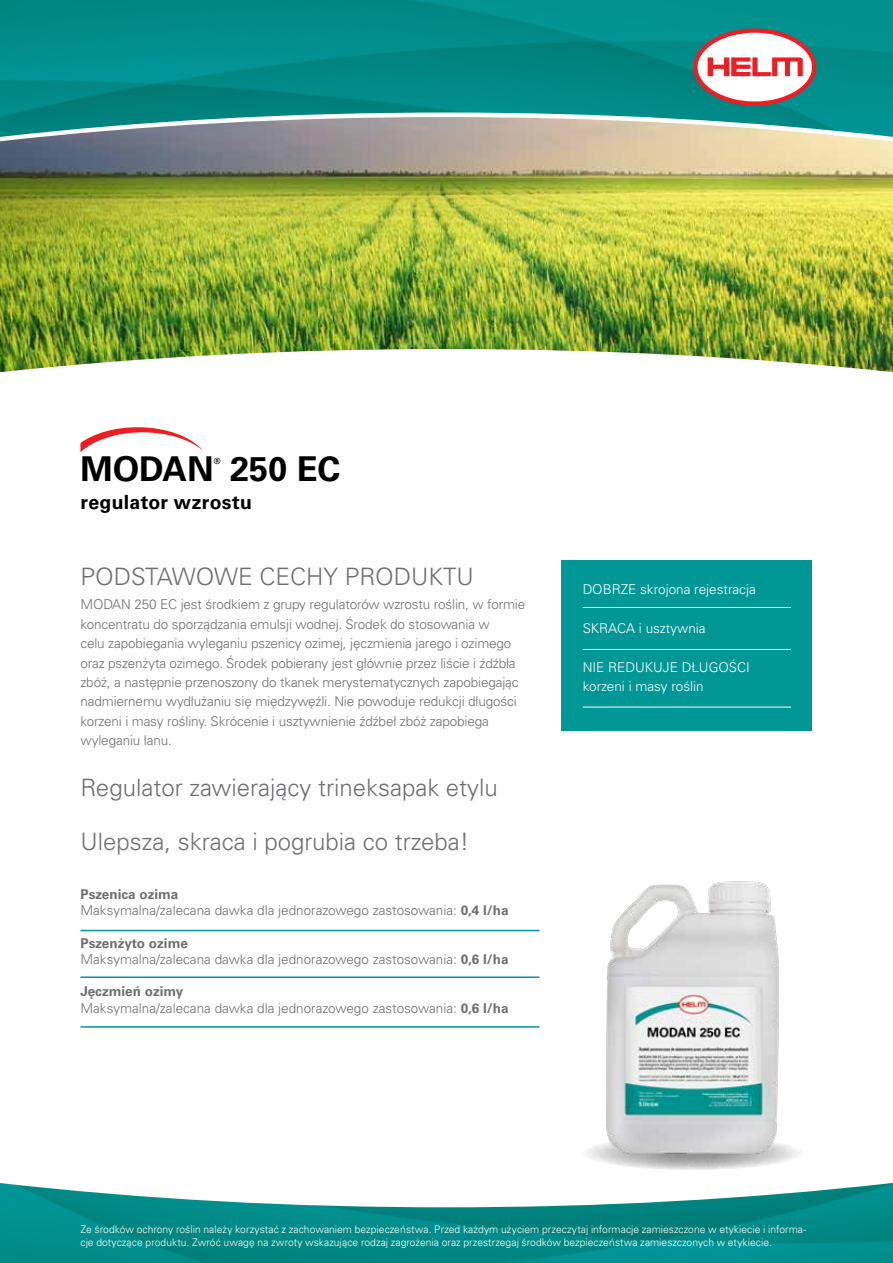
<style>
.page{position:relative;width:893px;height:1263px;background:#fff}
.page>*{position:absolute;margin:0;border:0;box-sizing:border-box;transform-origin:0 0}
.t1{font:700 34.2px "Univers LT Pro 65";color:#000}
.t2{font:300 24px "Univers LT Pro 45";color:#6d6e71}
.t3{font:700 19.5px "Univers LT Pro 65";letter-spacing:.015em;color:#000}
.t4{font:300 13.5px/19.5px "Univers LT Pro 45";letter-spacing:-.01em;color:#6d6e71}
.t5{font:300 13.5px/19.5px "Univers LT Pro 45";color:#fff}
.t6{font:700 13.5px "Univers LT Pro 65";color:#6d6e71}
.t7{font:300 10.5px/12.6px "Univers LT Pro 45";letter-spacing:.005em;color:#fff}
.t8{font:700 8.55px "Univers LT Pro 65";color:#000}
.s1{font-family:"Univers LT Pro 65";font-weight:700}
</style>
<div class="page">
<img style="left:0;top:1183px;width:893px;height:80px">
<img style="left:0;top:0;width:893px;height:117px">
<img style="left:0;top:117px;width:893px;height:255px">
<div style="left:561px;top:560px;width:251px;height:170px;background:#009796"></div>
<hr style="left:583px;top:607px;width:208px;height:1px;background:#fff">
<hr style="left:583px;top:649px;width:208px;height:1px;background:#fff">
<hr style="left:583px;top:707px;width:208px;height:1px;background:#fff">
<hr style="left:80px;top:930px;width:459px;height:1px;background:#009796">
<hr style="left:80px;top:976px;width:459px;height:2px;background:#009796">
<hr style="left:80px;top:1026px;width:459px;height:2px;background:#009796">
<svg style="left:693px;top:29px;width:123px;height:77px"></svg>
<svg style="left:80px;top:427px;width:123px;height:25px"></svg>
<img style="left:564px;top:881px;width:255px;height:306px">
<h1 class="t1" style="left:80px;top:445px;width:135px">MODAN</h1>
<p class="t8" style="left:214px;top:455px;width:8px">®</p>
<h1 class="t1" style="left:230px;top:445px;width:112px">250 EC</h1>
<h3 class="t3" style="left:80px;top:488px;width:173px">regulator wzrostu</h3>
<h2 class="t2" style="left:80px;top:560px;width:395px">PODSTAWOWE CECHY PRODUKTU</h2>
<p class="t4" style="left:80px;top:594px;width:446px">MODAN 250 EC jest środkiem z grupy regulatorów wzrostu roślin, w formie koncentratu do sporządzania emulsji wodnej. Środek do stosowania w<br>celu zapobiegania wyleganiu pszenicy ozimej, jęczmienia jarego i ozimego oraz pszenżyta ozimego. Środek pobierany jest głównie przez liście i źdźbła zbóż, a następnie przenoszony do tkanek merystematycznych zapobiegając nadmiernemu wydłużaniu się międzywęźli. Nie powoduje redukcji długości korzeni i masy rośliny. Skrócenie i usztywnienie źdźbeł zbóż zapobiega wyleganiu łanu.</p>
<h2 class="t2" style="left:80px;top:771px;width:419px">Regulator zawierający trineksapak etylu</h2>
<h2 class="t2" style="left:80px;top:825px;width:390px">Ulepsza, skraca i pogrubia co trzeba!</h2>
<p class="t6" style="left:80px;top:885px;width:99px">Pszenica ozima</p>
<p class="t4" style="left:80px;top:900px;width:430px">Maksymalna/zalecana dawka dla jednorazowego zastosowania: <span class="s1">0,4 l/ha</span></p>
<p class="t6" style="left:80px;top:933px;width:109px">Pszenżyto ozime</p>
<p class="t4" style="left:80px;top:949px;width:430px">Maksymalna/zalecana dawka dla jednorazowego zastosowania: <span class="s1">0,6 l/ha</span></p>
<p class="t6" style="left:80px;top:982px;width:104px">Jęczmień ozimy</p>
<p class="t4" style="left:80px;top:998px;width:430px">Maksymalna/zalecana dawka dla jednorazowego zastosowania: <span class="s1">0,6 l/ha</span></p>
<p class="t5" style="left:583px;top:579px;width:175px">DOBRZE skrojona rejestracja</p>
<p class="t5" style="left:583px;top:618px;width:124px">SKRACA i usztywnia</p>
<p class="t5" style="left:583px;top:657px;width:169px">NIE REDUKUJE DŁUGOŚCI korzeni i masy roślin</p>
<p class="t7" style="left:80px;top:1223px;width:727px">Ze środków ochrony roślin należy korzystać z zachowaniem bezpieczeństwa. Przed każdym użyciem przeczytaj informacje zamieszczone w etykiecie i informa&shy;cje dotyczące produktu. Zwróć uwagę na zwroty wskazujące rodzaj zagrożenia oraz przestrzegaj środków bezpieczeństwa zamieszczonych w etykiecie.</p>
</div>
